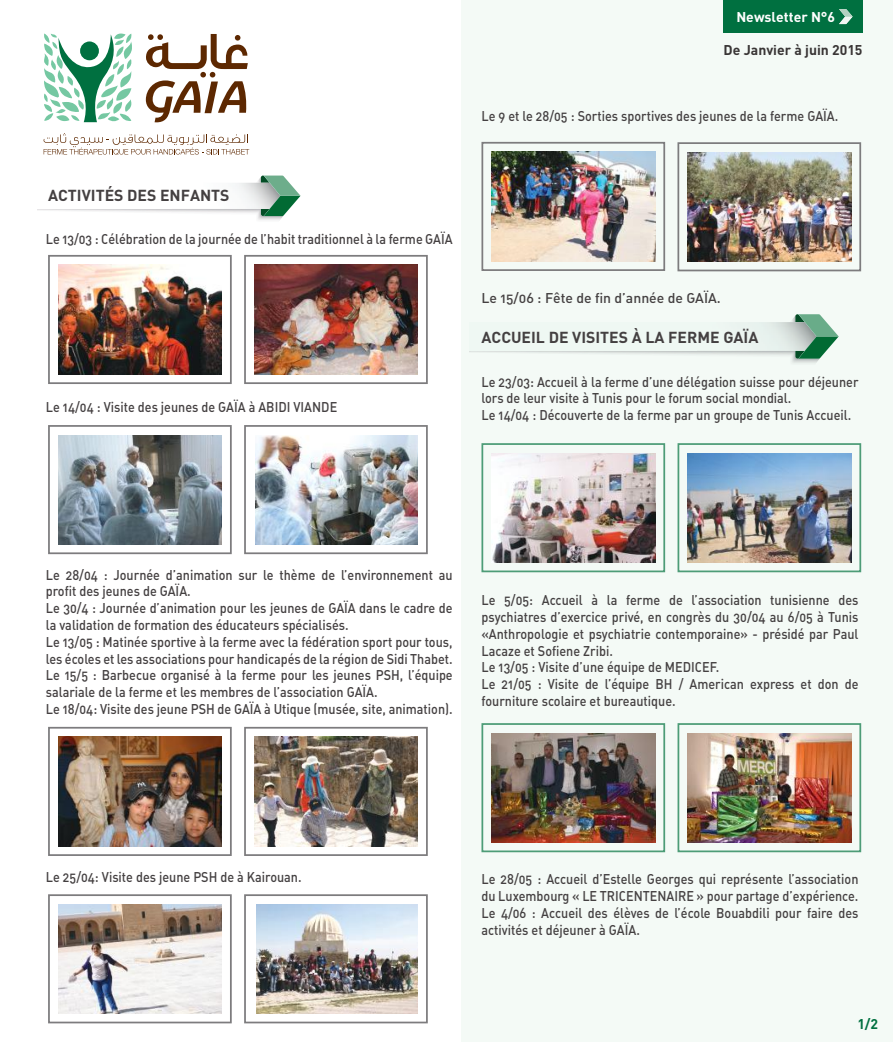
<style>
.page{position:relative;width:893px;height:1042px;background:#fff}
.page>*{position:absolute;margin:0;border:0;box-sizing:border-box;transform-origin:0 0}
.t1{font:700 15.75px "DIN";color:#444041}
.t2{font:14px/16.8px "DIN Medium Alternate";color:#444041;scale:.9 1}
.t3{font:14px "DIN Medium Alternate";color:#444041}
.t4{font:700 14px "DIN";color:#393535}
.t5{font:700 14px "DIN";color:#fff}
.t6{font:700 14px "DIN";color:#007040}
</style>
<div class="page">
<div style="left:461px;top:0;width:432px;height:1042px;background:#f4faf6"></div>
<svg style="left:469px;top:314px;width:370px;height:49px"></svg>
<svg style="left:37px;top:176px;width:264px;height:44px"></svg>
<svg style="left:44px;top:133px;width:205px;height:22px"></svg>
<svg style="left:44px;top:33px;width:88px;height:89px"></svg>
<svg style="left:146px;top:34px;width:101px;height:88px"></svg>
<div style="left:724px;top:0;width:139px;height:33px;background:#007040"></div>
<img style="left:687px;top:152px;width:164px;height:109px">
<img style="left:491px;top:152px;width:164px;height:109px">
<img style="left:58px;top:737px;width:164px;height:109px">
<img style="left:58px;top:904px;width:164px;height:109px">
<img style="left:58px;top:265px;width:164px;height:109px">
<img style="left:58px;top:435px;width:164px;height:109px">
<img style="left:491px;top:453px;width:164px;height:109px">
<img style="left:491px;top:733px;width:164px;height:109px">
<img style="left:254px;top:737px;width:164px;height:109px">
<img style="left:256px;top:904px;width:162px;height:109px">
<img style="left:254px;top:265px;width:164px;height:109px">
<img style="left:255px;top:435px;width:163px;height:109px">
<img style="left:687px;top:453px;width:164px;height:109px">
<img style="left:687px;top:733px;width:164px;height:109px">
<div style="left:48px;top:727px;width:184px;height:129px;border:2px solid #7d7c7e"></div>
<div style="left:48px;top:894px;width:184px;height:129px;border:2px solid #7d7c7e"></div>
<div style="left:48px;top:255px;width:184px;height:129px;border:2px solid #7d7c7e"></div>
<div style="left:48px;top:425px;width:184px;height:129px;border:2px solid #7d7c7e"></div>
<div style="left:481px;top:443px;width:184px;height:129px;border:2px solid #4d9c77"></div>
<div style="left:481px;top:723px;width:184px;height:129px;border:2px solid #4d9c77"></div>
<div style="left:244px;top:727px;width:184px;height:129px;border:2px solid #7d7c7e"></div>
<div style="left:244px;top:894px;width:184px;height:129px;border:2px solid #7d7c7e"></div>
<div style="left:244px;top:255px;width:184px;height:129px;border:2px solid #7d7c7e"></div>
<div style="left:244px;top:425px;width:184px;height:129px;border:2px solid #7d7c7e"></div>
<div style="left:677px;top:443px;width:184px;height:129px;border:2px solid #4d9c77"></div>
<div style="left:677px;top:723px;width:184px;height:129px;border:2px solid #4d9c77"></div>
<div style="left:677px;top:142px;width:184px;height:129px;border:2px solid #7d7c7e"></div>
<div style="left:481px;top:142px;width:184px;height:129px;border:2px solid #7d7c7e"></div>
<svg style="left:839px;top:9px;width:14px;height:15px"></svg>
<p class="t1" style="left:48px;top:185px;width:183px">ACTIVITÉS DES ENFANTS</p>
<p class="t2" style="left:46px;top:230px;width:453px">Le 13/03 : Célébration de la journée de ’l habit traditionnel laà ferme GAÏA</p>
<p class="t2" style="left:46px;top:398px;width:325px">Le 14/04 : Visite des jeunes de GAÏA à ABIDI VIANDE</p>
<p class="t5" style="left:736px;top:8px;width:100px">Newsletter N°6</p>
<p class="t4" style="left:724px;top:40px;width:140px">De Janvier à juin 2015</p>
<p class="t2" style="left:481px;top:107px;width:398px">Le 9 et le 28/05 : Sorties sportives des jeunes de la ferme GAÏA.</p>
<p class="t3" style="left:481px;top:289px;width:241px">Le 15/06 : Fête de fin ’d année de GAÏA.</p>
<p class="t1" style="left:481px;top:326px;width:278px">ACCUEIL DE VISITES À LA FERME GAÏA</p>
<p class="t2" style="left:481px;top:373px;width:420px">Le 23/03: Accueil laà ferme ’d une délégation suisse pour déjeuner lors de leur visite à Tunis pour le forum social mondial.<br>Le 14/04 : Découverte de la ferme par un groupe de Tunis Accueil.</p>
<p class="t2" style="left:46px;top:566px;width:454px">Le 28/04 : Journée ’d animation sur le thème de ’l environnement au profit des jeunes de GAÏA.<br>Le 30/4 : Journée ’d animation pour les jeunes de GAÏA dans le cadre de la validation de formation des éducateurs spécialisés.<br>Le 13/05 : Matinée sportive laà ferme avec la fédération sport pour tous, les écoles et les associations pour handicapés de la région de Sidi Thabet.<br>Le 15/5 : Barbecue organisé à la ferme pour les jeunes PSH ’l, équipe salariale de la ferme et les membres de ’l association GAÏA.<br>Le 18/04: Visite des jeune PSH de GAÏA à Utique (musée, site, animation .(</p>
<p class="t2" style="left:504px;top:591px;width:34px">5/05:</p>
<p class="t2" style="left:592px;top:591px;width:9px">à</p>
<p class="t2" style="left:542px;top:591px;width:47px">Accueil</p>
<p class="t2" style="left:691px;top:591px;width:79px">’l association</p>
<p class="t2" style="left:770px;top:591px;width:68px">tunisienne</p>
<p class="t2" style="left:626px;top:591px;width:39px">ferme</p>
<p class="t2" style="left:481px;top:591px;width:420px">Le<br>psychiatres ’d exercice privé, en congrès du 30/04 au 6/05 à Tunis «Anthropologie et psychiatrie contemporaine» - présidé par Paul Lacaze et Sofiene Zribi.<br>Le 13/05 : Visite ’d une équipe de MEDICEF.<br>Le 21/05 : Visite de ’l équipe BH / American express et don de fourniture scolaire et bureautique.</p>
<p class="t2" style="left:607px;top:591px;width:13px">la</p>
<p class="t2" style="left:669px;top:591px;width:17px">de</p>
<p class="t2" style="left:838px;top:591px;width:24px">des</p>
<p class="t2" style="left:46px;top:868px;width:286px">Le 25/04: Visite des jeune PSH de à Kairouan.</p>
<p class="t2" style="left:481px;top:870px;width:420px;text-align:justify">Le 28/05 : Accueil ’d Estelle Georges qui représente ’l association du Luxembourg « LE TRICENTENAIRE » pour partage ’d expérience.<br>Le 4/06 : Accueil des élèves de ’l école Bouabdili pour faire des activités et déjeuner à GAÏA.</p>
<p class="t6" style="left:857px;top:1014px;width:22px">1/2</p>
</div>
